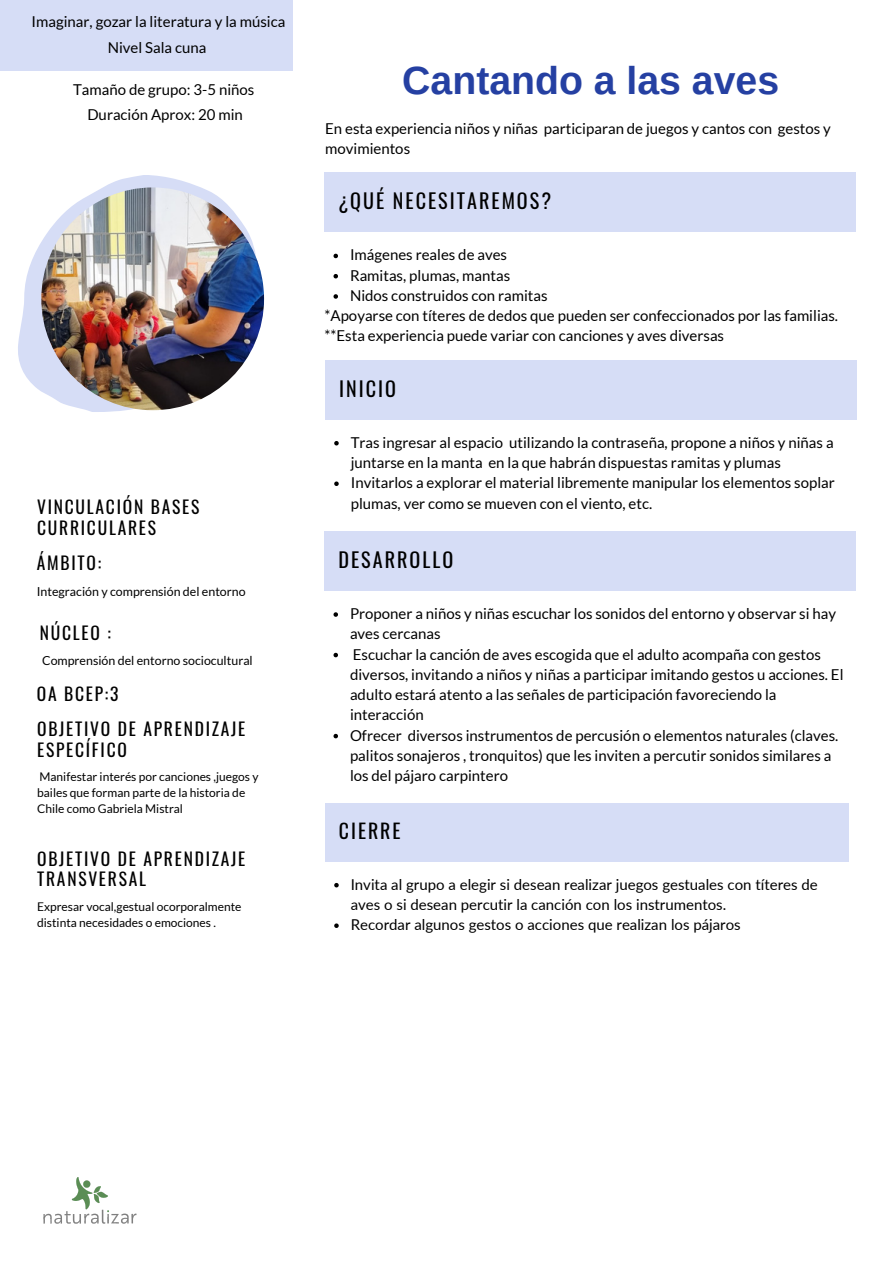
<style>
.page{position:relative;width:893px;height:1264px;background:#fff}
.page>*{position:absolute;margin:0;border:0;box-sizing:border-box;transform-origin:0 0}
.t1{font:700 39.15px "Arimo";color:#2540a2}
.t2{font:20.1px "Oswald";letter-spacing:.1em;color:#000}
.t3{font:19.8px "Oswald";letter-spacing:.1em;color:#000}
.t4{font:17.55px/20.9px "Oswald";letter-spacing:.1em;color:#000}
.t5{font:15px/20.2px "Lato";color:#000}
.t6{font:12.45px "Lato";color:#000}
.t7{font:12px/16px "Lato";color:#000}
</style>
<div class="page">
<svg style="left:333px;top:254px;width:5px;height:4px"></svg>
<svg style="left:333px;top:274px;width:5px;height:4px"></svg>
<svg style="left:333px;top:294px;width:5px;height:5px"></svg>
<div style="left:324px;top:173px;width:532px;height:59px;background:#d6ddf6"></div>
<svg style="left:18px;top:175px;width:245px;height:237px"></svg>
<svg style="left:334px;top:441px;width:5px;height:4px"></svg>
<svg style="left:334px;top:481px;width:5px;height:5px"></svg>
<div style="left:325px;top:360px;width:531px;height:59px;background:#d6ddf6"></div>
<svg style="left:333px;top:612px;width:5px;height:4px"></svg>
<svg style="left:333px;top:652px;width:5px;height:5px"></svg>
<svg style="left:333px;top:733px;width:5px;height:5px"></svg>
<div style="left:324px;top:531px;width:532px;height:59px;background:#d6ddf6"></div>
<svg style="left:334px;top:883px;width:5px;height:4px"></svg>
<svg style="left:334px;top:923px;width:5px;height:5px"></svg>
<div style="left:325px;top:803px;width:523px;height:58px;background:#d6ddf6"></div>
<div style="left:0;top:0;width:293px;height:71px;background:#d6ddf6"></div>
<img style="left:43px;top:1177px;width:94px;height:47px">
<img style="left:41px;top:187px;width:223px;height:223px;border-radius:50%">
<h3 class="t5" style="left:32px;top:9px;width:255px;line-height:25.8px;text-align:center">Imaginar, gozar la literatura y la música<br>Nivel Sala cuna</h3>
<h3 class="t5" style="left:73px;top:76px;width:183px;line-height:25.8px;text-align:center">Tamaño de grupo: 3-5 niños<br>Duración Aprox: 20 min</h3>
<h3 class="t4" style="left:37px;top:496px;width:164px">VINCULACIÓN BASES<br>CURRICULARES</h3>
<h3 class="t4" style="left:37px;top:552px;width:66px">ÁMBITO:</h3>
<h3 class="t6" style="left:37px;top:583px;width:210px">Integración y comprensión del entorno</h3>
<h3 class="t4" style="left:40px;top:621px;width:72px">NÚCLEO :</h3>
<h2 class="t6" style="left:42px;top:653px;width:212px">Comprensión del entorno sociocultural</h2>
<h2 class="t4" style="left:37px;top:682px;width:83px">OA BCEP:3</h2>
<h2 class="t4" style="left:37px;top:718px;width:210px">OBJETIVO DE APRENDIZAJE<br>ESPECÍFICO</h2>
<h3 class="t7" style="left:37px;top:768px;width:223px">Manifestar interés por canciones ,juegos y bailes que forman parte de la historia de<br>Chile como Gabriela Mistral</h3>
<h3 class="t4" style="left:37px;top:847px;width:210px">OBJETIVO DE APRENDIZAJE<br>TRANSVERSAL</h3>
<h3 class="t7" style="left:37px;top:898px;width:206px">Expresar vocal,gestual ocorporalmente distinta necesidades o emociones .</h3>
<h3 class="t1" style="left:402px;top:59px;width:378px">Cantando a las aves</h3>
<h3 class="t5" style="left:325px;top:118px;width:507px">En esta experiencia niños y niñas participaran de juegos y cantos con gestos y movimientos</h3>
<h2 class="t2" style="left:338px;top:185px;width:214px">¿QUÉ NECESITAREMOS?</h2>
<h3 class="t5" style="left:350px;top:244px;width:159px">Imágenes reales de aves</h3>
<h3 class="t5" style="left:350px;top:265px;width:162px">Ramitas, plumas, mantas</h3>
<p class="t5" style="left:350px;top:285px;width:199px">Nidos construidos con ramitas</p>
<h2 class="t5" style="left:324px;top:305px;width:515px">*Apoyarse con títeres de dedos que pueden ser confeccionados por las familias. **Esta experiencia puede variar con canciones y aves diversas</h2>
<p class="t2" style="left:339px;top:372px;width:58px">INICIO</p>
<p class="t5" style="left:351px;top:432px;width:484px">Tras ingresar al espacio utilizando la contraseña, propone a niños y niñas a juntarse en la manta en la que habrán dispuestas ramitas y plumas</p>
<h2 class="t5" style="left:351px;top:472px;width:485px">Invitarlos a explorar el material libremente manipular los elementos soplar plumas, ver como se mueven con el viento, etc.</h2>
<h2 class="t2" style="left:338px;top:544px;width:116px">DESARROLLO</h2>
<h2 class="t5" style="left:350px;top:603px;width:487px">Proponer a niños y niñas escuchar los sonidos del entorno y observar si hay aves cercanas</h2>
<h2 class="t5" style="left:350px;top:643px;width:495px">Escuchar la canción de aves escogida que el adulto acompaña con gestos diversos, invitando a niños y niñas a participar imitando gestos u acciones. El adulto estará atento a las señales de participación favoreciendo la interacción</h2>
<p class="t5" style="left:350px;top:724px;width:490px">Ofrecer diversos instrumentos de percusión o elementos naturales (claves. palitos sonajeros , tronquitos) que les inviten a percutir sonidos similares a los del pájaro carpintero</p>
<h3 class="t3" style="left:339px;top:815px;width:63px">CIERRE</h3>
<p class="t5" style="left:351px;top:873px;width:468px">Invita al grupo a elegir si desean realizar juegos gestuales con títeres de aves o si desean percutir la canción con los instrumentos.</p>
<h1 class="t5" style="left:351px;top:914px;width:391px">Recordar algunos gestos o acciones que realizan los pájaros</h1>
</div>
